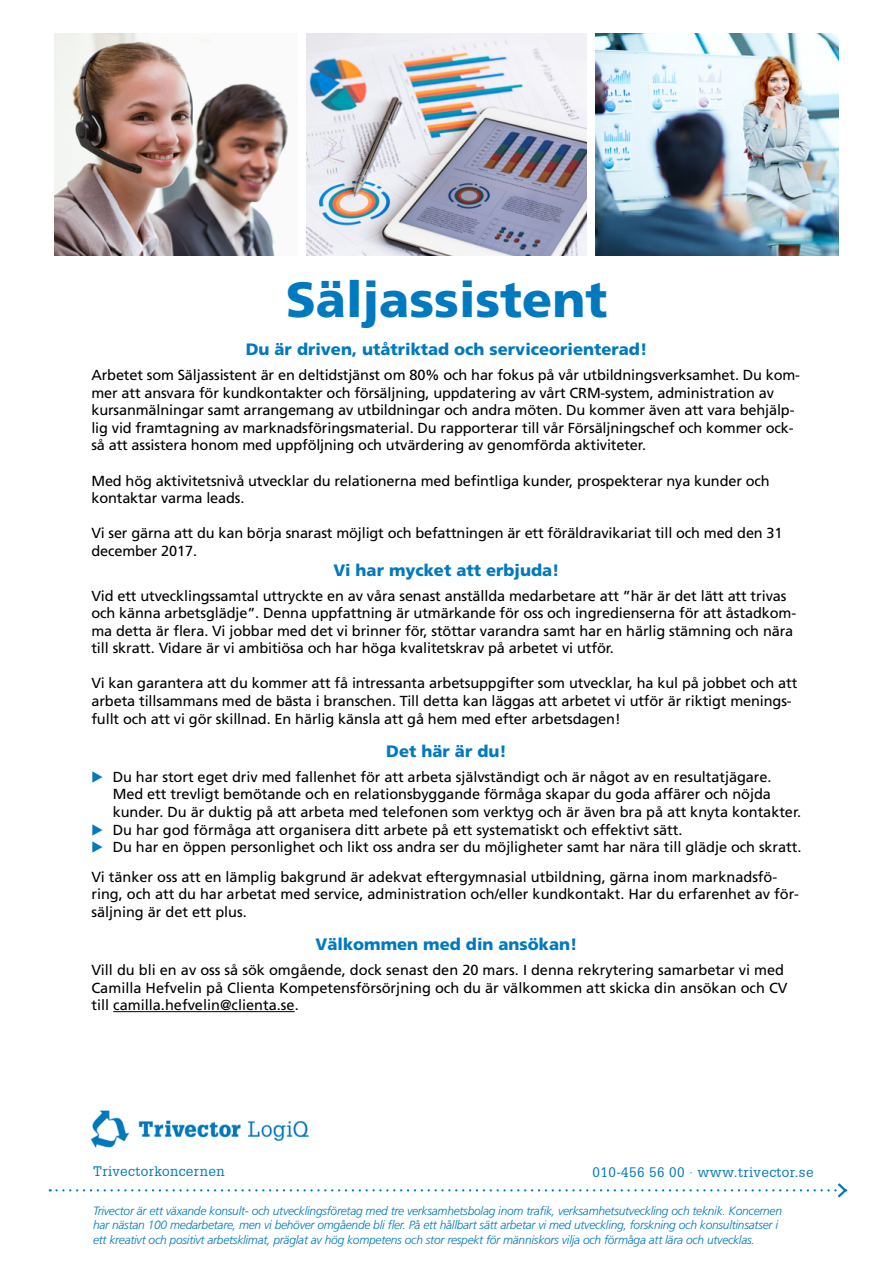
<style>
.page{position:relative;width:893px;height:1263px;background:#fff}
.page>*{position:absolute;margin:0;border:0;box-sizing:border-box;transform-origin:0 0}
.t1{font:900 49.5px "Frutiger";color:#0079bf}
.t2{font:900 16.5px "Frutiger";color:#0079bf}
.t3{font:14.55px/17.5px "Frutiger";letter-spacing:-.01em;color:#000001}
.t4{font:13.5px "Glypha LT Std";letter-spacing:.03em;color:#0079bf}
.t5{font:italic 300 12px/14.4px "Frutiger";letter-spacing:-.02em;color:#0079bf}
.s1{font-family:"European Pi Three";color:#0079bf}
.s2{font-family:"Frutiger";font-weight:300;color:#07b}
</style>
<div class="page">
<svg style="left:50px;top:1183px;width:798px;height:15px"></svg>
<hr style="left:113px;top:1011px;width:182px;height:1px;background:#000001">
<img style="left:90px;top:1110px;width:219px;height:38px">
<img style="left:54px;top:34px;width:234px;height:221px">
<img style="left:596px;top:34px;width:243px;height:221px">
<img style="left:306px;top:34px;width:281px;height:221px">
<h1 class="t1" style="left:286px;top:270px;width:323px">Säljassistent</h1>
<p class="t2" style="left:246px;top:339px;width:403px">Du är driven, utåtriktad och serviceorienterad!</p>
<p class="t3" style="left:91px;top:366px;width:710px">Arbetet som Säljassistent är en deltidstjänst om 80% och har fokus på vår utbildningsverksamhet. Du kom&shy;mer att ansvara för kundkontakter och försäljning, uppdatering av vårt CRM-system, administration av kursanmälningar samt arrangemang av utbildningar och andra möten. Du kommer även att vara behjälp&shy;lig vid framtagning av marknadsföringsmaterial. Du rapporterar till vår Försäljningschef och kommer ock&shy;så att assistera honom med uppföljning och utvärdering av genomförda aktiviteter.</p>
<p class="t3" style="left:91px;top:472px;width:680px">Med hög aktivitetsnivå utvecklar du relationerna med befintliga kunder, prospekterar nya kunder och kontaktar varma leads.</p>
<p class="t3" style="left:91px;top:524px;width:693px">Vi ser gärna att du kan börja snarast möjligt och befattningen är ett föräldravikariat till och med den 31 december 2017.</p>
<p class="t2" style="left:333px;top:560px;width:228px">Vi har mycket att erbjuda!</p>
<p class="t3" style="left:91px;top:587px;width:706px">Vid ett utvecklingssamtal uttryckte en av våra senast anställda medarbetare att ”här är det lätt att trivas och känna arbetsglädje”. Denna uppfattning är utmärkande för oss och ingredienserna för att åstadkom&shy;ma detta är flera. Vi jobbar med det vi brinner för, stöttar varandra samt har en härlig stämning och nära till skratt. Vidare är vi ambitiösa och har höga kvalitetskrav på arbetet vi utför.</p>
<p class="t3" style="left:91px;top:674px;width:707px">Vi kan garantera att du kommer att få intressanta arbetsuppgifter som utvecklar, ha kul på jobbet och att arbeta tillsammans med de bästa i branschen. Till detta kan läggas att arbetet vi utför är riktigt menings&shy;fullt och att vi gör skillnad. En härlig känsla att gå hem med efter arbetsdagen!</p>
<p class="t2" style="left:386px;top:741px;width:122px">Det här är du!</p>
<p class="t3" style="left:91px;top:768px;width:682px"><span class="s1">E</span> Du har stort eget driv med fallenhet för att arbeta självständigt och är något av en resultatjägare.</p>
<p class="t3" style="left:113px;top:785px;width:660px">Med ett trevligt bemötande och en relationsbyggande förmåga skapar du goda affärer och nöjda</p>
<p class="t3" style="left:113px;top:803px;width:690px">kunder. Du är duktig på att arbeta med telefonen som verktyg och är även bra på att knyta kontakter.</p>
<p class="t3" style="left:91px;top:820px;width:593px"><span class="s1">E</span> Du har god förmåga att organisera ditt arbete på ett systematiskt och effektivt sätt.</p>
<p class="t3" style="left:91px;top:838px;width:711px"><span class="s1">E</span> Du har en öppen personlighet och likt oss andra ser du möjligheter samt har nära till glädje och skratt.</p>
<p class="t3" style="left:91px;top:868px;width:709px">Vi tänker oss att en lämplig bakgrund är adekvat eftergymnasial utbildning, gärna inom marknadsfö&shy;ring, och att du har arbetat med service, administration och/eller kundkontakt. Har du erfarenhet av för&shy;säljning är det ett plus.</p>
<p class="t2" style="left:316px;top:934px;width:263px">Välkommen med din ansökan!</p>
<p class="t3" style="left:91px;top:961px;width:698px">Vill du bli en av oss så sök omgående, dock senast den 20 mars. I denna rekrytering samarbetar vi med<br>Camilla Hefvelin på Clienta Kompetensförsörjning och du är välkommen att skicka din ansökan och CV till camilla.hefvelin@clienta.se.</p>
<p class="t4" style="left:93px;top:1163px;width:133px">Trivectorkoncernen</p>
<p class="t4" style="left:593px;top:1164px;width:222px">010-456 56 00 <span class="s2">·</span> www.trivector.se</p>
<p class="t5" style="left:93px;top:1203px;width:690px">Trivector är ett växande konsult- och utvecklingsföretag med tre verksamhetsbolag inom trafik, verksamhetsutveckling och teknik. Koncernen har nästan 100 medarbetare, men vi behöver omgående bli fler. På ett hållbart sätt arbetar vi med utveckling, forskning och konsultinsatser i ett kreativt och positivt arbetsklimat, präglat av hög kompetens och stor respekt för människors vilja och förmåga att lära och utvecklas.</p>
</div>
